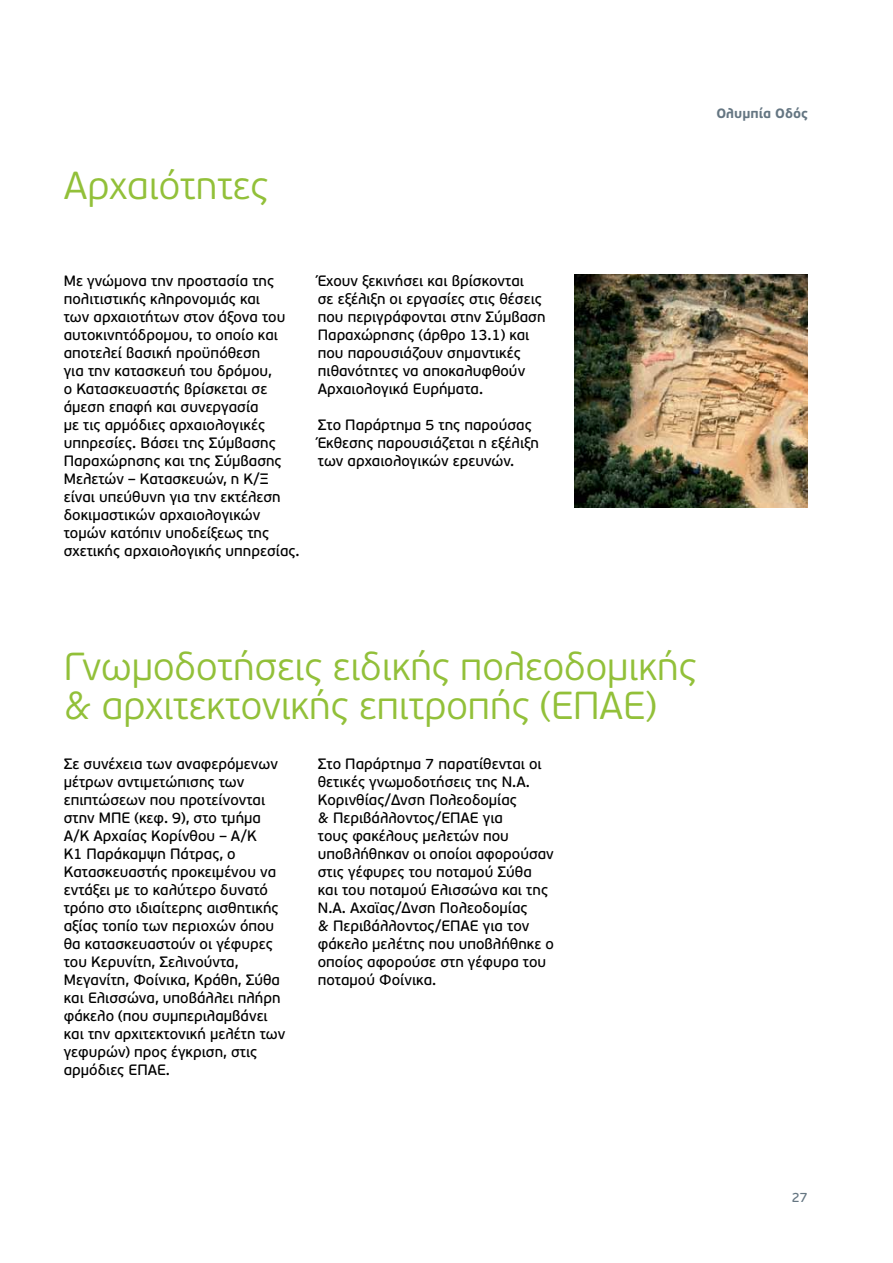
<style>
.page{position:relative;width:893px;height:1263px;background:#fff}
.page>*{position:absolute;margin:0;border:0;box-sizing:border-box;transform-origin:0 0}
.t1{font:300 39px/39px "PF Beau Sans Pro";color:#92c039}
.t2{font:15px/18px "PF Beau Sans Pro Bbook";color:#000}
.t3{font:700 13.5px "PF Beau Sans Pro";color:#657682}
.t4{font:13.5px "PF Beau Sans Pro Bbook";color:#657682}
</style>
<div class="page">
<img style="left:574px;top:274px;width:234px;height:234px">
<h1 class="t1" style="left:64px;top:167px;width:206px">Αρχαιότητες</h1>
<p class="t2" style="left:64px;top:272px;width:237px">Με γνώμονα την προστασία της πολιτιστικής κληρονομιάς και<br>των αρχαιοτήτων στον άξονα του αυτοκινητόδρομου, το οποίο και αποτελεί βασική προϋπόθεση<br>για την κατασκευή του δρόμου,<br>ο Κατασκευαστής βρίσκεται σε άμεση επαφή και συνεργασία<br>με τις αρμόδιες αρχαιολογικές υπηρεσίες. Βάσει της Σύμβασης<br>Παραχώρησης και της Σύμβασης<br>Μελετών – Κατασκευών, η Κ/Ξ είναι υπεύθυνη για την εκτέλεση δοκιμαστικών αρχαιολογικών τομών κατόπιν υποδείξεως της σχετικής αρχαιολογικής υπηρεσίας.</p>
<p class="t2" style="left:318px;top:272px;width:229px">Έχουν ξεκινήσει και βρίσκονται<br>σε εξέλιξη οι εργασίες στις θέσεις που περιγράφονται στην Σύμβαση<br>Παραχώρησης (άρθρο 13.1) και που παρουσιάζουν σημαντικές πιθανότητες να αποκαλυφθούν<br>Αρχαιολογικά Ευρήματα.</p>
<p class="t2" style="left:318px;top:416px;width:223px">Στο Παράρτημα 5 της παρούσας<br>Έκθεσης παρουσιάζεται η εξέλιξη των αρχαιολογικών ερευνών.</p>
<p class="t3" style="left:716px;top:105px;width:93px">Ολυµπία Οδός</p>
<h1 class="t1" style="left:64px;top:648px;width:634px">Γνωµοδοτήσεις ειδικής πολεοδοµικής &amp; αρχιτεκτονικής επιτροπής (ΕΠΑΕ)</h1>
<p class="t2" style="left:64px;top:755px;width:223px">Σε συνέχεια των αναφερόμενων μέτρων αντιμετώπισης των επιπτώσεων που προτείνονται στην ΜΠΕ (κεφ. 9), στο τμήμα<br>Α/Κ Αρχαίας Κορίνθου – Α/Κ<br>Κ1 Παράκαμψη Πάτρας, ο<br>Κατασκευαστής προκειμένου να εντάξει με το καλύτερο δυνατό τρόπο στο ιδιαίτερης αισθητικής αξίας τοπίο των περιοχών όπου θα κατασκευαστούν οι γέφυρες του Κερυνίτη, Σελινούντα,<br>Μεγανίτη, Φοίνικα, Κράθη, Σύθα και Ελισσώνα, υποβάλλει πλήρη φάκελο (που συμπεριλαμβάνει και την αρχιτεκτονική μελέτη των γεφυρών) προς έγκριση, στις αρμόδιες ΕΠΑΕ.</p>
<p class="t2" style="left:318px;top:755px;width:238px">Στο Παράρτημα 7 παρατίθενται οι θετικές γνωμοδοτήσεις της Ν.Α.<br>Κορινθίας/Δνση Πολεοδομίας<br>&amp; Περιβάλλοντος/ΕΠΑΕ για<br>τους φακέλους μελετών που υποβλήθηκαν οι οποίοι αφορούσαν στις γέφυρες του ποταμού Σύθα και του ποταμού Ελισσώνα και της<br>Ν.Α. Αχαϊας/Δνση Πολεοδομίας<br>&amp; Περιβάλλοντος/ΕΠΑΕ για τον φάκελο μελέτης που υποβλήθηκε ο οποίος αφορούσε στη γέφυρα του ποταμού Φοίνικα.</p>
<p class="t4" style="left:792px;top:1189px;width:18px">27</p>
</div>
